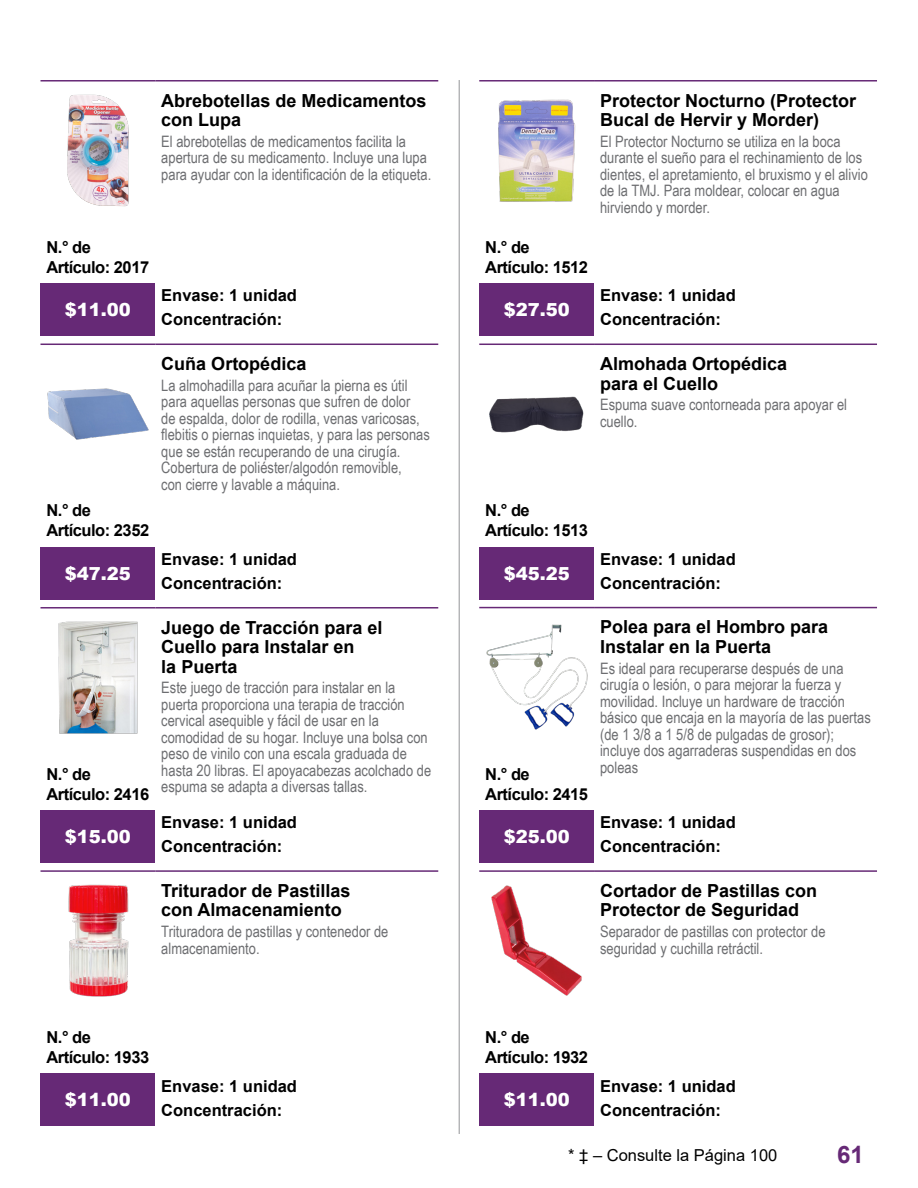
<style>
.page{position:relative;width:918px;height:1188px;background:#fff}
.page>*{position:absolute;margin:0;border:0;box-sizing:border-box;transform-origin:0 0}
.t1{font:700 24px "Arial";color:#662976}
.t2{font:700 18px/19.5px "Arial";color:#000}
.t3{font:900 18px "Arial";color:#fff}
.t4{font:700 16.5px "Arial";color:#000}
.t5{font:700 16.5px/19.8px "Arial";letter-spacing:-.03em;color:#000}
.t6{font:16.5px "Arial";color:#000}
.t7{font:15.75px/16.5px "Arial Narrow";color:#6d6e71}
</style>
<div class="page">
<hr style="left:459px;top:80px;width:1px;height:1054px;background:#939598">
<hr style="left:479px;top:80px;width:115px;height:2px;background:#662976">
<hr style="left:594px;top:80px;width:283px;height:2px;background:#662976">
<hr style="left:40px;top:344px;width:115px;height:1px;background:#662976">
<hr style="left:155px;top:344px;width:283px;height:1px;background:#662976">
<hr style="left:479px;top:344px;width:115px;height:1px;background:#662976">
<hr style="left:594px;top:344px;width:283px;height:1px;background:#662976">
<hr style="left:40px;top:607px;width:115px;height:2px;background:#662976">
<hr style="left:155px;top:607px;width:283px;height:2px;background:#662976">
<hr style="left:479px;top:607px;width:115px;height:1px;background:#662976">
<hr style="left:594px;top:607px;width:283px;height:1px;background:#662976">
<div style="left:40px;top:1074px;width:115px;height:52px;background:#662976"></div>
<hr style="left:40px;top:870px;width:115px;height:2px;background:#662976">
<hr style="left:155px;top:870px;width:283px;height:2px;background:#662976">
<div style="left:479px;top:1074px;width:115px;height:52px;background:#662976"></div>
<hr style="left:479px;top:870px;width:115px;height:2px;background:#662976">
<hr style="left:594px;top:870px;width:283px;height:2px;background:#662976">
<hr style="left:40px;top:80px;width:115px;height:2px;background:#662976">
<hr style="left:155px;top:80px;width:283px;height:2px;background:#662976">
<img style="left:67px;top:94px;width:62px;height:113px">
<div style="left:40px;top:283px;width:115px;height:53px;background:#662976"></div>
<img style="left:47px;top:388px;width:102px;height:52px">
<div style="left:41px;top:547px;width:114px;height:52px;background:#662976"></div>
<img style="left:58px;top:621px;width:80px;height:113px">
<div style="left:41px;top:810px;width:114px;height:53px;background:#662976"></div>
<img style="left:68px;top:884px;width:61px;height:113px">
<img style="left:498px;top:99px;width:78px;height:103px">
<div style="left:479px;top:283px;width:115px;height:53px;background:#662976"></div>
<img style="left:489px;top:396px;width:95px;height:37px">
<div style="left:479px;top:547px;width:115px;height:52px;background:#662976"></div>
<img style="left:486px;top:624px;width:102px;height:106px">
<div style="left:479px;top:810px;width:115px;height:53px;background:#662976"></div>
<img style="left:491px;top:885px;width:91px;height:111px">
<p class="t2" style="left:161px;top:91px;width:267px">Abrebotellas de Medicamentos con Lupa</p>
<p class="t7" style="left:161px;top:132px;width:271px">El abrebotellas de medicamentos facilita la apertura de su medicamento. Incluye una lupa para ayudar con la identificación de la etiqueta.</p>
<p class="t5" style="left:47px;top:237px;width:104px">N.° de<br>Artículo: 2017</p>
<p class="t3" style="left:65px;top:296px;width:68px">$11.00</p>
<p class="t5" style="left:47px;top:501px;width:104px">N.° de<br>Artículo: 2352</p>
<p class="t3" style="left:65px;top:560px;width:68px">$47.25</p>
<p class="t5" style="left:47px;top:764px;width:104px">N.° de<br>Artículo: 2416</p>
<p class="t3" style="left:65px;top:824px;width:68px">$15.00</p>
<p class="t4" style="left:161px;top:284px;width:137px">Envase: 1 unidad</p>
<p class="t4" style="left:161px;top:308px;width:123px">Concentración:</p>
<p class="t2" style="left:161px;top:354px;width:147px">Cuña Ortopédica</p>
<p class="t7" style="left:161px;top:376px;width:270px">La almohadilla para acuñar la pierna es útil para aquellas personas que sufren de dolor<br>de espalda, dolor de rodilla, venas varicosas, flebitis o piernas inquietas, y para las personas que se están recuperando de una cirugía.<br>Cobertura de poliéster/algodón removible,<br>con cierre y lavable a máquina.</p>
<p class="t4" style="left:161px;top:547px;width:137px">Envase: 1 unidad</p>
<p class="t4" style="left:161px;top:571px;width:123px">Concentración:</p>
<p class="t2" style="left:161px;top:618px;width:223px">Juego de Tracción para el<br>Cuello para Instalar en<br>la Puerta</p>
<p class="t7" style="left:161px;top:679px;width:271px">Este juego de tracción para instalar en la puerta proporciona una terapia de tracción cervical asequible y fácil de usar en la comodidad de su hogar. Incluye una bolsa con peso de vinilo con una escala graduada de hasta 20 libras. El apoyacabezas acolchado de espuma se adapta a diversas tallas.</p>
<p class="t4" style="left:161px;top:811px;width:137px">Envase: 1 unidad</p>
<p class="t4" style="left:161px;top:835px;width:123px">Concentración:</p>
<p class="t2" style="left:161px;top:881px;width:191px">Triturador de Pastillas con Almacenamiento</p>
<p class="t7" style="left:161px;top:923px;width:229px">Trituradora de pastillas y contenedor de almacenamiento.</p>
<p class="t5" style="left:47px;top:1028px;width:104px">N.° de<br>Artículo: 1933</p>
<p class="t3" style="left:65px;top:1087px;width:68px">$11.00</p>
<p class="t4" style="left:161px;top:1074px;width:137px">Envase: 1 unidad</p>
<p class="t4" style="left:161px;top:1098px;width:123px">Concentración:</p>
<p class="t5" style="left:485px;top:237px;width:104px">N.° de<br>Artículo: 1512</p>
<p class="t3" style="left:504px;top:296px;width:68px">$27.50</p>
<p class="t2" style="left:600px;top:91px;width:258px">Protector Nocturno (Protector<br>Bucal de Hervir y Morder)</p>
<p class="t7" style="left:600px;top:132px;width:269px">El Protector Nocturno se utiliza en la boca durante el sueño para el rechinamiento de los dientes, el apretamiento, el bruxismo y el alivio de la TMJ. Para moldear, colocar en agua hirviendo y morder.</p>
<p class="t4" style="left:600px;top:284px;width:137px">Envase: 1 unidad</p>
<p class="t4" style="left:600px;top:308px;width:123px">Concentración:</p>
<p class="t2" style="left:600px;top:354px;width:189px">Almohada Ortopédica para el Cuello</p>
<p class="t7" style="left:600px;top:396px;width:249px">Espuma suave contorneada para apoyar el cuello.</p>
<p class="t5" style="left:485px;top:501px;width:104px">N.° de<br>Artículo: 1513</p>
<p class="t3" style="left:504px;top:560px;width:68px">$45.25</p>
<p class="t5" style="left:485px;top:764px;width:104px">N.° de<br>Artículo: 2415</p>
<p class="t3" style="left:504px;top:823px;width:68px">$25.00</p>
<p class="t4" style="left:600px;top:547px;width:137px">Envase: 1 unidad</p>
<p class="t4" style="left:600px;top:571px;width:123px">Concentración:</p>
<p class="t2" style="left:600px;top:618px;width:230px">Polea para el Hombro para<br>Instalar en la Puerta</p>
<p class="t7" style="left:600px;top:659px;width:272px">Es ideal para recuperarse después de una cirugía o lesión, o para mejorar la fuerza y movilidad. Incluye un hardware de tracción básico que encaja en la mayoría de las puertas (de 1 3/8 a 1 5/8 de pulgadas de grosor); incluye dos agarraderas suspendidas en dos poleas</p>
<p class="t4" style="left:600px;top:811px;width:137px">Envase: 1 unidad</p>
<p class="t4" style="left:600px;top:835px;width:123px">Concentración:</p>
<p class="t2" style="left:600px;top:881px;width:219px">Cortador de Pastillas con<br>Protector de Seguridad</p>
<p class="t7" style="left:600px;top:923px;width:227px">Separador de pastillas con protector de seguridad y cuchilla retráctil.</p>
<p class="t5" style="left:485px;top:1028px;width:104px">N.° de<br>Artículo: 1932</p>
<p class="t3" style="left:504px;top:1087px;width:68px">$11.00</p>
<p class="t4" style="left:600px;top:1074px;width:137px">Envase: 1 unidad</p>
<p class="t4" style="left:600px;top:1098px;width:123px">Concentración:</p>
<p class="t6" style="left:568px;top:1143px;width:211px">* ‡ – Consulte la Página 100</p>
<h1 class="t1" style="left:837px;top:1138px;width:28px">61</h1>
</div>
